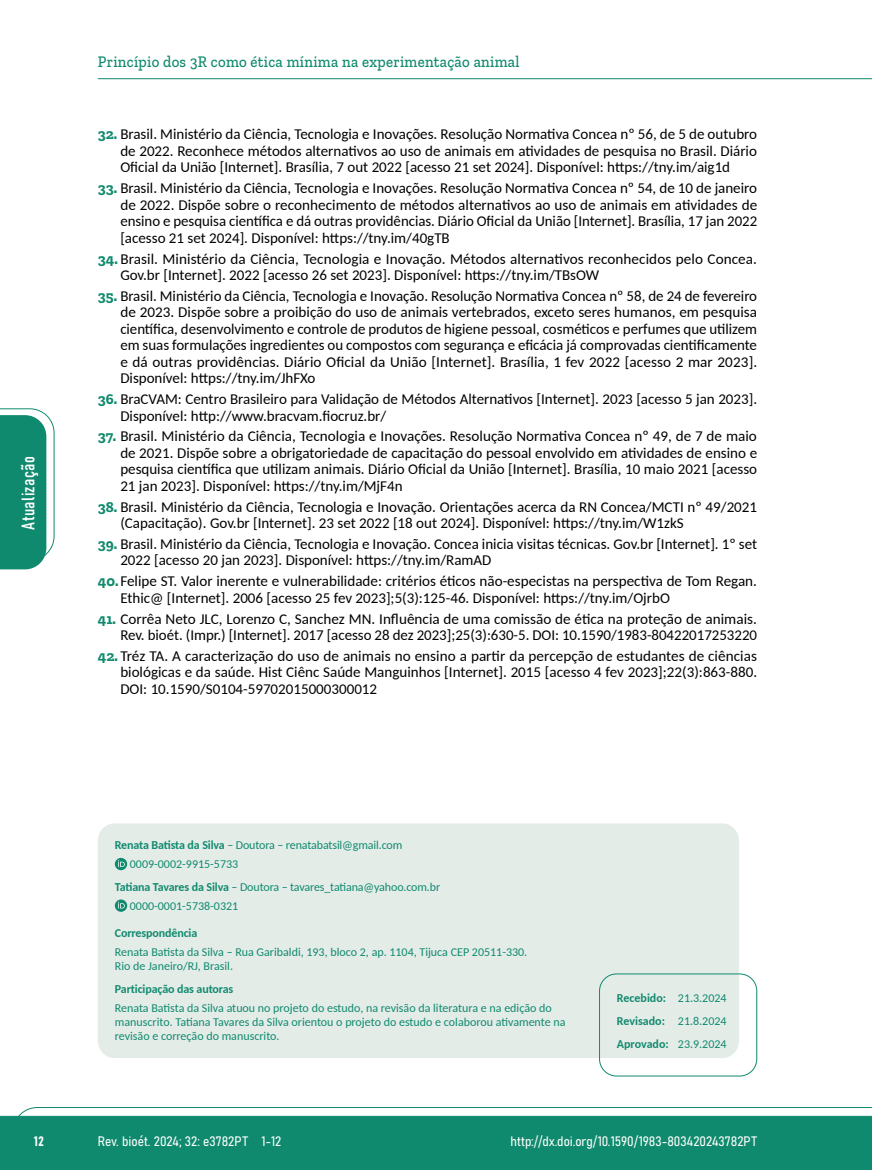
<style>
.page{position:relative;width:872px;height:1170px;background:#fff}
.page>*{position:absolute;margin:0;border:0;box-sizing:border-box;transform-origin:0 0}
.t1{font:18px "Bahnschrift";letter-spacing:.02em;color:#fff}
.t2{font:500 16.5px "Zilla Slab";letter-spacing:.02em;color:#108a6e;scale:.9 1}
.t3{font:15px/16.5px "Carlito";color:#000;text-align:justify}
.t4{font:13.5px "Bahnschrift";color:#fff}
.t5{font:12px/14.4px "Carlito";color:#108a6e}
.t6{font:700 12px/23px "Carlito";letter-spacing:-.01em;color:#108a6e;text-align:justify}
.s1{font-family:"Zilla Slab";font-weight:700;color:#108a6e}
.s2{font-weight:700}
.s3{font-weight:400}
</style>
<div class="page">
<svg style="left:12px;top:1107px;width:860px;height:62px;background:#2e9880"></svg>
<hr style="left:98px;top:78px;width:774px;height:1px;background:#108a6e">
<svg style="left:0;top:408px;width:55px;height:161px"></svg>
<div style="left:98px;top:823px;width:641px;height:234px;background:#e4ece8;border-radius:17px"></div>
<svg style="left:115px;top:857px;width:12px;height:13px"></svg>
<svg style="left:118px;top:860px;width:7px;height:6px"></svg>
<svg style="left:115px;top:899px;width:12px;height:12px"></svg>
<svg style="left:118px;top:901px;width:7px;height:7px"></svg>
<div style="left:599px;top:973px;width:158px;height:103px;border:1px solid #108a6e;border-radius:17px"></div>
<p class="t1" style="left:15px;top:529px;width:75px;rotate:-90deg">Atualização</p>
<p class="t2" style="left:98px;top:53px;width:470px">Princípio dos 3R como ética mínima na experimentação animal</p>
<p class="t3" style="left:120px;top:125px;width:638px;text-indent:-22px"><span class="s1">32.</span> Brasil. Ministério da Ciência, Tecnologia e Inovações. Resolução Normativa Concea nº 56, de 5 de outubro de 2022. Reconhece métodos alternativos ao uso de animais em atividades de pesquisa no Brasil. Diário Oficial da União [Internet]. Brasília, 7 out 2022 [acesso 21 set 2024]. Disponível: https://tny.im/aig1d</p>
<p class="t3" style="left:120px;top:179px;width:638px;text-indent:-22px"><span class="s1">33.</span> Brasil. Ministério da Ciência, Tecnologia e Inovações. Resolução Normativa Concea nº 54, de 10 de janeiro de 2022. Dispõe sobre o reconhecimento de métodos alternativos ao uso de animais em atividades de ensino e pesquisa científica e dá outras providências. Diário Oficial da União [Internet]. Brasília, 17 jan 2022 [acesso 21 set 2024]. Disponível: https://tny.im/40gTB</p>
<p class="t3" style="left:120px;top:249px;width:638px;text-indent:-22px"><span class="s1">34.</span> Brasil. Ministério da Ciência, Tecnologia e Inovação. Métodos alternativos reconhecidos pelo Concea.<br>Gov.br [Internet]. 2022 [acesso 26 set 2023]. Disponível: https://tny.im/TBsOW</p>
<p class="t3" style="left:120px;top:287px;width:638px;text-indent:-22px"><span class="s1">35.</span> Brasil. Ministério da Ciência, Tecnologia e Inovação. Resolução Normativa Concea nº 58, de 24 de fevereiro de 2023. Dispõe sobre a proibição do uso de animais vertebrados, exceto seres humanos, em pesquisa científica, desenvolvimento e controle de produtos de higiene pessoal, cosméticos e perfumes que utilizem em suas formulações ingredientes ou compostos com segurança e eficácia já comprovadas cientificamente e dá outras providências. Diário Oficial da União [Internet]. Brasília, 1 fev 2022 [acesso 2 mar 2023].<br>Disponível: https://tny.im/JhFXo</p>
<p class="t3" style="left:120px;top:390px;width:638px;text-indent:-22px"><span class="s1">36.</span> BraCVAM: Centro Brasileiro para Validação de Métodos Alternativos [Internet]. 2023 [acesso 5 jan 2023].<br>Disponível: http://www.bracvam.fiocruz.br/</p>
<p class="t3" style="left:120px;top:427px;width:638px;text-indent:-22px"><span class="s1">37.</span> Brasil. Ministério da Ciência, Tecnologia e Inovações. Resolução Normativa Concea nº 49, de 7 de maio de 2021. Dispõe sobre a obrigatoriedade de capacitação do pessoal envolvido em atividades de ensino e pesquisa científica que utilizam animais. Diário Oficial da União [Internet]. Brasília, 10 maio 2021 [acesso 21 jan 2023]. Disponível: https://tny.im/MjF4n</p>
<p class="t3" style="left:120px;top:497px;width:638px;text-indent:-22px"><span class="s1">38.</span> Brasil. Ministério da Ciência, Tecnologia e Inovação. Orientações acerca da RN Concea/MCTI nº 49/2021 (Capacitação). Gov.br [Internet]. 23 set 2022 [18 out 2024]. Disponível: https://tny.im/W1zkS</p>
<p class="t3" style="left:120px;top:535px;width:638px;text-indent:-22px"><span class="s1">39.</span> Brasil. Ministério da Ciência, Tecnologia e Inovação. Concea inicia visitas técnicas. Gov.br [Internet]. 1º set<br>2022 [acesso 20 jan 2023]. Disponível: https://tny.im/RamAD</p>
<p class="t3" style="left:120px;top:572px;width:638px;text-indent:-22px"><span class="s1">40.</span> Felipe ST. Valor inerente e vulnerabilidade: critérios éticos não-especistas na perspectiva de Tom Regan.<br>Ethic@ [Internet]. 2006 [acesso 25 fev 2023];5(3):125-46. Disponível: https://tny.im/OjrbO</p>
<p class="t3" style="left:98px;top:609px;width:661px;text-align:right"><span class="s1">41.</span> Corrêa Neto JLC, Lorenzo C, Sanchez MN. Influência de uma comissão de ética na proteção de animais.<br>Rev. bioét. (Impr.) [Internet]. 2017 [acesso 28 dez 2023];25(3):630-5. DOI: 10.1590/1983-80422017253220</p>
<p class="t3" style="left:120px;top:646px;width:638px;text-indent:-22px"><span class="s1">42.</span> Tréz TA. A caracterização do uso de animais no ensino a partir da percepção de estudantes de ciências biológicas e da saúde. Hist Ciênc Saúde Manguinhos [Internet]. 2015 [acesso 4 fev 2023];22(3):863-880.<br>DOI: 10.1590/S0104-59702015000300012</p>
<p class="t5" style="left:130px;top:835px;width:274px;line-height:18.6px;text-indent:-15px"><span class="s2">Renata Batista da Silva</span> – Doutora – renatabatsil@gmail.com<br>0009-0002-9915-5733</p>
<p class="t5" style="left:130px;top:877px;width:312px;line-height:18.6px;text-indent:-15px"><span class="s2">Tatiana Tavares da Silva</span> – Doutora – tavares_tatiana@yahoo.com.br<br>0000-0001-5738-0321</p>
<p class="t6" style="left:115px;top:920px;width:84px">Correspondência</p>
<p class="t5" style="left:115px;top:943px;width:414px">Renata Batista da Silva – Rua Garibaldi, 193, bloco 2, ap. 1104, Tijuca CEP 20511-330.<br>Rio de Janeiro/RJ, Brasil.</p>
<p class="t6" style="left:115px;top:976px;width:120px">Participação das autoras</p>
<p class="t5" style="left:115px;top:999px;width:452px">Renata Batista da Silva atuou no projeto do estudo, na revisão da literatura e na edição do manuscrito. Tatiana Tavares da Silva orientou o projeto do estudo e colaborou ativamente na revisão e correção do manuscrito.</p>
<p class="t6" style="left:617px;top:985px;width:111px">Recebido: <span class="s3">21.3.2024<br></span>Revisado: <span class="s3">21.8.2024<br></span>Aprovado: <span class="s3">23.9.2024</span></p>
<p class="t4" style="left:34px;top:1130px;width:11px">12</p>
<p class="t4" style="left:98px;top:1131px;width:185px">Rev. bioét. 2024; 32: e3782PT 1-12</p>
<p class="t4" style="left:510px;top:1131px;width:248px">http://dx.doi.org/10.1590/1983-803420243782PT</p>
</div>
